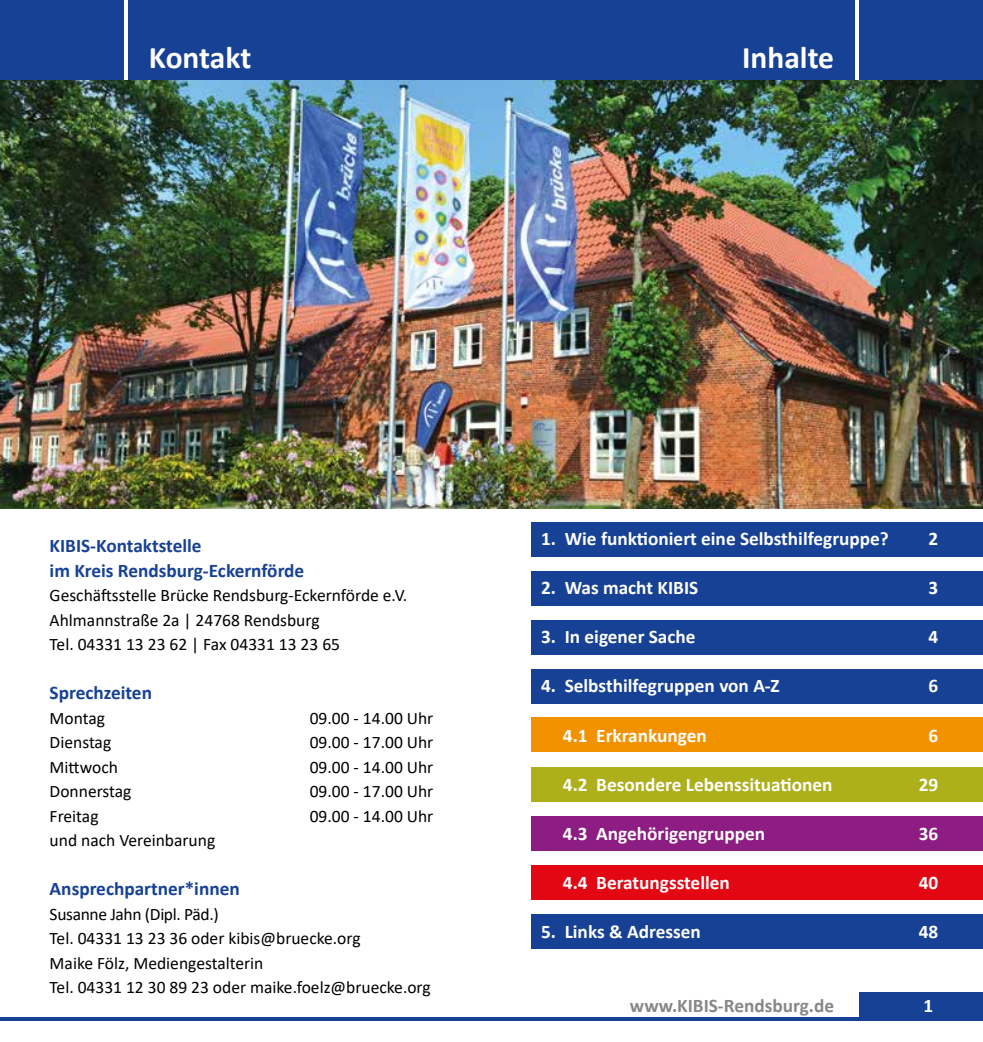
<style>
.page{position:relative;width:983px;height:1042px;background:#fff}
.page>*{position:absolute;margin:0;border:0;box-sizing:border-box;transform-origin:0 0}
.t1{font:700 31.5px "Calibri";color:#fff}
.t2{font:700 19.25px "Calibri";color:#fff}
.t3{font:700 19.25px/24.5px "Calibri";color:#164194}
.t4{font:700 19.25px "Calibri";color:#878787}
.t5{font:17.5px/24.5px "Calibri";color:#000}
</style>
<div class="page">
<img style="left:0;top:79px;width:982px;height:429px">
<div style="left:0;top:0;width:982px;height:79px;background:#164194"></div>
<div style="left:858px;top:992px;width:124px;height:25px;background:#164194"></div>
<hr style="left:0;top:1017px;width:982px;height:4px;background:#164194">
<svg style="left:855px;top:0;width:3px;height:79px"></svg>
<hr style="left:124px;top:0;width:4px;height:79px;background:#fff">
<div style="left:531px;top:522px;width:451px;height:34px;background:#164194"></div>
<div style="left:531px;top:717px;width:451px;height:35px;background:#f39200"></div>
<div style="left:531px;top:767px;width:451px;height:34px;background:#adaf1b"></div>
<div style="left:531px;top:816px;width:451px;height:35px;background:#8d1d82"></div>
<div style="left:531px;top:865px;width:451px;height:35px;background:#e30613"></div>
<div style="left:531px;top:914px;width:451px;height:35px;background:#164194"></div>
<div style="left:531px;top:571px;width:451px;height:35px;background:#164194"></div>
<div style="left:531px;top:620px;width:451px;height:35px;background:#164194"></div>
<div style="left:531px;top:669px;width:451px;height:35px;background:#164194"></div>
<h1 class="t1" style="left:149px;top:36px;width:104px">Kontakt</h1>
<h1 class="t1" style="left:741px;top:36px;width:93px">Inhalte</h1>
<p class="t3" style="left:50px;top:533px;width:256px">KIBIS-Kontaktstelle<br>im Kreis Rendsburg-Eckernförde</p>
<p class="t5" style="left:50px;top:582px;width:359px">Geschäftsstelle Brücke Rendsburg-Eckernförde e.V.<br>Ahlmannstraße 2a | 24768 Rendsburg<br>Tel. 04331 13 23 62 | Fax 04331 13 23 65</p>
<p class="t3" style="left:50px;top:680px;width:104px">Sprechzeiten</p>
<p class="t5" style="left:50px;top:705px;width:57px">Montag</p>
<p class="t5" style="left:310px;top:705px;width:125px">09.00 - 14.00 Uhr</p>
<p class="t5" style="left:50px;top:729px;width:63px">Dienstag</p>
<p class="t5" style="left:310px;top:729px;width:125px">09.00 - 17.00 Uhr</p>
<p class="t5" style="left:50px;top:754px;width:70px">Mittwoch</p>
<p class="t5" style="left:310px;top:754px;width:125px">09.00 - 14.00 Uhr</p>
<p class="t5" style="left:50px;top:778px;width:83px">Donnerstag</p>
<p class="t5" style="left:310px;top:778px;width:125px">09.00 - 17.00 Uhr</p>
<p class="t5" style="left:50px;top:803px;width:50px">Freitag</p>
<p class="t5" style="left:310px;top:803px;width:125px">09.00 - 14.00 Uhr</p>
<p class="t5" style="left:50px;top:827px;width:167px">und nach Vereinbarung</p>
<p class="t3" style="left:50px;top:876px;width:191px">Ansprechpartner*innen</p>
<p class="t5" style="left:50px;top:901px;width:382px">Susanne Jahn (Dipl. Päd.)<br>Tel. 04331 13 23 36 oder kibis@bruecke.org<br>Maike Fölz, Mediengestalterin<br>Tel. 04331 12 30 89 23 oder maike.foelz@bruecke.org</p>
<p class="t2" style="left:541px;top:525px;width:349px">1. Wie funktioniert eine Selbsthilfegruppe?</p>
<p class="t2" style="left:928px;top:525px;width:11px">2</p>
<p class="t2" style="left:541px;top:574px;width:158px">2. Was macht KIBIS</p>
<p class="t2" style="left:928px;top:574px;width:11px">3</p>
<p class="t2" style="left:541px;top:623px;width:156px">3. In eigener Sache</p>
<p class="t2" style="left:928px;top:623px;width:11px">4</p>
<p class="t2" style="left:541px;top:672px;width:240px">4. Selbsthilfegruppen von A-Z</p>
<p class="t2" style="left:928px;top:672px;width:11px">6</p>
<p class="t2" style="left:562px;top:721px;width:145px">4.1 Erkrankungen</p>
<p class="t2" style="left:928px;top:721px;width:11px">6</p>
<p class="t2" style="left:562px;top:770px;width:271px">4.2 Besondere Lebenssituationen</p>
<p class="t2" style="left:918px;top:770px;width:21px">29</p>
<p class="t2" style="left:562px;top:819px;width:204px">4.3 Angehörigengruppen</p>
<p class="t2" style="left:918px;top:819px;width:21px">36</p>
<p class="t2" style="left:562px;top:868px;width:168px">4.4 Beratungsstellen</p>
<p class="t2" style="left:918px;top:868px;width:21px">40</p>
<p class="t2" style="left:541px;top:917px;width:161px">5. Links &amp; Adressen</p>
<p class="t2" style="left:918px;top:917px;width:21px">48</p>
<p class="t4" style="left:629px;top:992px;width:205px">www.KIBIS-Rendsburg.de</p>
<p class="t2" style="left:923px;top:992px;width:11px">1</p>
</div>
